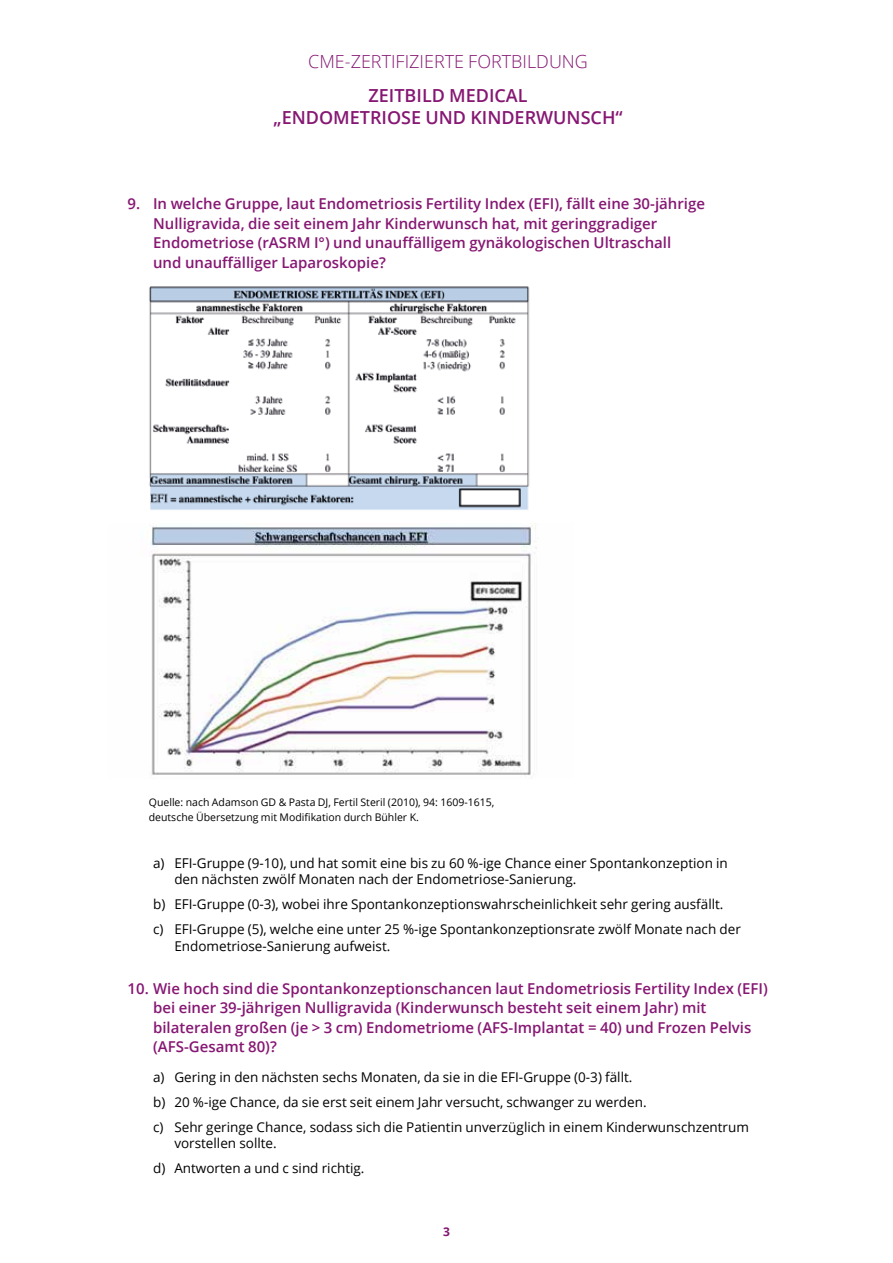
<style>
.page{position:relative;width:893px;height:1263px;background:#fff}
.page>*{position:absolute;margin:0;border:0;box-sizing:border-box;transform-origin:0 0}
.t1{font:600 18px/21.6px "Open Sans";color:#861773;text-align:center}
.t2{font:300 18px "Open Sans";color:#861773}
.t3{font:600 15px/19.5px "Open Sans";color:#861773}
.t4{font:13.5px/25px "Open Sans";color:#000}
.t5{font:700 12px "Open Sans";color:#861773}
.t6{font:10.5px/15px "Open Sans";color:#000}
</style>
<div class="page">
<img style="left:149px;top:286px;width:381px;height:224px">
<img style="left:151px;top:523px;width:386px;height:252px">
<h1 class="t2" style="left:308px;top:49px;width:281px">CME-ZERTIFIZIERTE FORTBILDUNG</h1>
<h1 class="t1" style="left:273px;top:84px;width:351px">ZEITBILD MEDICAL<br>„ENDOMETRIOSE UND KINDERWUNSCH“</h1>
<p class="t3" style="left:153px;top:194px;width:553px;text-indent:-26px">9. In welche Gruppe, laut Endometriosis Fertility Index (EFI), fällt eine 30-jährige Nulligravida, die seit einem Jahr Kinderwunsch hat, mit geringgradiger Endometriose (rASRM I°) und unauffälligem gynäkologischen Ultraschall<br>und unauffälliger Laparoskopie?</p>
<p class="t6" style="left:149px;top:795px;width:347px">Quelle: nach Adamson GD &amp; Pasta DJ, Fertil Steril (2010), 94: 1609-1615, deutsche Übersetzung mit Modifikation durch Bühler K.</p>
<p class="t4" style="left:174px;top:854px;width:555px;line-height:16.5px;text-indent:-21px">a) EFI-Gruppe (9-10), und hat somit eine bis zu 60 %-ige Chance einer Spontankonzeption in den nächsten zwölf Monaten nach der Endometriose-Sanierung.</p>
<p class="t4" style="left:153px;top:891px;width:589px">b) EFI-Gruppe (0-3), wobei ihre Spontankonzeptionswahrscheinlichkeit sehr gering ausfällt.<br>c) EFI-Gruppe (5), welche eine unter 25 %-ige Spontankonzeptionsrate zwölf Monate nach der</p>
<p class="t4" style="left:174px;top:933px;width:218px">Endometriose-Sanierung aufweist.</p>
<p class="t3" style="left:153px;top:978px;width:616px;text-indent:-26px">10. Wie hoch sind die Spontankonzeptionschancen laut Endometriosis Fertility Index (EFI) bei einer 39-jährigen Nulligravida (Kinderwunsch besteht seit einem Jahr) mit bilateralen großen (je &gt; 3 cm) Endometriome (AFS-Implantat = 40) und Frozen Pelvis (AFS-Gesamt 80)?</p>
<p class="t4" style="left:153px;top:1064px;width:597px">a) Gering in den nächsten sechs Monaten, da sie in die EFI-Gruppe (0-3) fällt.<br>b) 20 %-ige Chance, da sie erst seit einem Jahr versucht, schwanger zu werden.<br>c) Sehr geringe Chance, sodass sich die Patientin unverzüglich in einem Kinderwunschzentrum</p>
<p class="t4" style="left:153px;top:1130px;width:213px;text-indent:21px">vorstellen sollte.<br>d) Antworten a und c sind richtig.</p>
<p class="t5" style="left:443px;top:1223px;width:8px">3</p>
</div>
